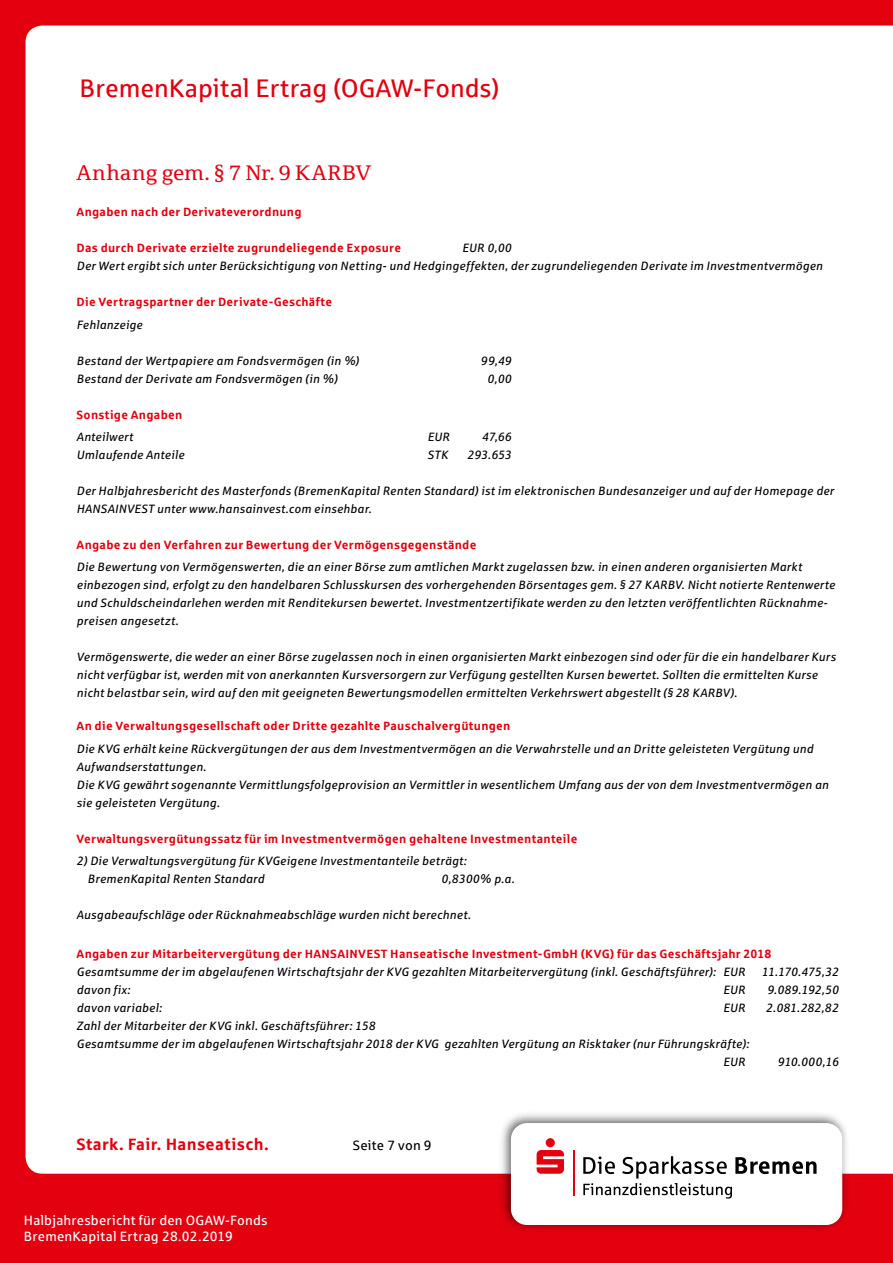
<style>
.page{position:relative;width:893px;height:1263px;background:#e3000f}
.page>*{position:absolute;margin:0;border:0;box-sizing:border-box;transform-origin:0 0}
.t1{font:25.5px "Sparkasse Rg";color:#e3000f}
.t2{font:21px "Sparkasse Serif";letter-spacing:.01em;color:#e3000f}
.t3{font:700 16.5px "Sparkasse Rg";letter-spacing:.015em;color:#e3000f}
.t4{font:13.5px/16.2px "Sparkasse Rg";letter-spacing:.015em;color:#fff}
.t5{font:13.5px "Sparkasse Rg";letter-spacing:.015em;color:#000}
.t6{font:italic 12px/18px "Sparkasse Rg";letter-spacing:.02em;color:#000}
.t7{font:700 12px "Sparkasse Rg";letter-spacing:.025em;color:#e3000f}
.t8{font:italic 12px "Sparkasse Rg";letter-spacing:-.025em;color:#000}
</style>
<div class="page">
<div style="left:26px;top:26px;width:867px;height:1148px;background:#fff"></div>
<img style="left:496px;top:1108px;width:357px;height:121px">
<div style="left:511px;top:1123px;width:331px;height:102px;background:#fff;border-radius:16px"></div>
<div style="left:546px;top:1138px;width:9px;height:9px;background:#e3000f;border-radius:50%"></div>
<svg style="left:537px;top:1150px;width:27px;height:24px"></svg>
<svg style="left:583px;top:1156px;width:233px;height:42px"></svg>
<hr style="left:573px;top:1150px;width:2px;height:45px;background:#e3000f">
<h1 class="t1" style="left:80px;top:72px;width:421px">BremenKapital Ertrag (OGAW-Fonds)</h1>
<h2 class="t2" style="left:77px;top:160px;width:296px">Anhang gem. § 7 Nr. 9 KARBV</h2>
<p class="t7" style="left:77px;top:205px;width:227px">Angaben nach der Derivateverordnung</p>
<p class="t7" style="left:77px;top:241px;width:326px">Das durch Derivate erzielte zugrundeliegende Exposure</p>
<p class="t6" style="left:77px;top:239px;width:748px;text-indent:386px">EUR 0,00<br>Der Wert ergibt sich unter Berücksichtigung von Netting- und Hedgingeffekten, der zugrundeliegenden Derivate im Investmentvermögen</p>
<p class="t7" style="left:77px;top:295px;width:257px">Die Vertragspartner der Derivate-Geschäfte</p>
<p class="t6" style="left:77px;top:315px;width:68px">Fehlanzeige</p>
<p class="t6" style="left:77px;top:351px;width:284px">Bestand der Wertpapiere am Fondsvermögen (in %)</p>
<p class="t6" style="left:481px;top:351px;width:32px">99,49</p>
<p class="t6" style="left:77px;top:369px;width:263px">Bestand der Derivate am Fondsvermögen (in %)</p>
<p class="t6" style="left:487px;top:369px;width:26px">0,00</p>
<p class="t7" style="left:77px;top:407px;width:107px">Sonstige Angaben</p>
<p class="t6" style="left:77px;top:427px;width:58px">Anteilwert</p>
<p class="t6" style="left:428px;top:427px;width:24px">EUR</p>
<p class="t6" style="left:482px;top:427px;width:31px">47,66</p>
<p class="t6" style="left:77px;top:445px;width:109px">Umlaufende Anteile</p>
<p class="t6" style="left:428px;top:445px;width:22px">STK</p>
<p class="t6" style="left:467px;top:445px;width:46px">293.653</p>
<p class="t6" style="left:77px;top:481px;width:759px">Der Halbjahresbericht des Masterfonds (BremenKapital Renten Standard) ist im elektronischen Bundesanzeiger und auf der Homepage der<br>HANSAINVEST unter www.hansainvest.com einsehbar.</p>
<p class="t7" style="left:77px;top:537px;width:401px">Angabe zu den Verfahren zur Bewertung der Vermögensgegenstände</p>
<p class="t6" style="left:77px;top:558px;width:760px">Die Bewertung von Vermögenswerten, die an einer Börse zum amtlichen Markt zugelassen bzw. in einen anderen organisierten Markt einbezogen sind, erfolgt zu den handelbaren Schlusskursen des vorhergehenden Börsentages gem. § 27 KARBV. Nicht notierte Rentenwerte und Schuldscheindarlehen werden mit Renditekursen bewertet. Investmentzertifikate werden zu den letzten veröffentlichten Rücknahme&shy;preisen angesetzt.</p>
<p class="t6" style="left:77px;top:648px;width:761px">Vermögenswerte, die weder an einer Börse zugelassen noch in einen organisierten Markt einbezogen sind oder für die ein handelbarer Kurs nicht verfügbar ist, werden mit von anerkannten Kursversorgern zur Verfügung gestellten Kursen bewertet. Sollten die ermittelten Kurse nicht belastbar sein, wird auf den mit geeigneten Bewertungsmodellen ermittelten Verkehrswert abgestellt (§ 28 KARBV).</p>
<p class="t7" style="left:77px;top:718px;width:435px">An die Verwaltungsgesellschaft oder Dritte gezahlte Pauschalvergütungen</p>
<p class="t6" style="left:77px;top:739px;width:753px">Die KVG erhält keine Rückvergütungen der aus dem Investmentvermögen an die Verwahrstelle und an Dritte geleisteten Vergütung und Aufwandserstattungen.<br>Die KVG gewährt sogenannte Vermittlungsfolgeprovision an Vermittler in wesentlichem Umfang aus der von dem Investmentvermögen an sie geleisteten Vergütung.</p>
<p class="t7" style="left:77px;top:831px;width:502px">Verwaltungsvergütungssatz für im Investmentvermögen gehaltene Investmentanteile</p>
<p class="t6" style="left:88px;top:851px;width:380px;text-indent:-11px">2) Die Verwaltungsvergütung für KVGeigene Investmentanteile beträgt:<br>BremenKapital Renten Standard</p>
<p class="t6" style="left:441px;top:869px;width:75px">0,8300% p.a.</p>
<p class="t6" style="left:77px;top:905px;width:396px">Ausgabeaufschläge oder Rücknahmeabschläge wurden nicht berechnet.</p>
<p class="t7" style="left:77px;top:946px;width:696px">Angaben zur Mitarbeitervergütung der HANSAINVEST Hanseatische Investment-GmbH (KVG) für das Geschäftsjahr 2018</p>
<p class="t6" style="left:77px;top:962px;width:670px">Gesamtsumme der im abgelaufenen Wirtschaftsjahr der KVG gezahlten Mitarbeitervergütung (inkl. Geschäftsführer): EUR</p>
<p class="t8" style="left:761px;top:964px;width:79px">11.170.475,32</p>
<p class="t6" style="left:77px;top:980px;width:55px">davon fix:</p>
<p class="t6" style="left:723px;top:980px;width:24px">EUR</p>
<p class="t6" style="left:767px;top:980px;width:73px">9.089.192,50</p>
<p class="t6" style="left:77px;top:998px;width:87px">davon variabel:</p>
<p class="t6" style="left:723px;top:998px;width:24px">EUR</p>
<p class="t6" style="left:766px;top:998px;width:74px">2.081.282,82</p>
<p class="t6" style="left:77px;top:1016px;width:300px">Zahl der Mitarbeiter der KVG inkl. Geschäftsführer: 158</p>
<p class="t6" style="left:77px;top:1034px;width:674px">Gesamtsumme der im abgelaufenen Wirtschaftsjahr 2018 der KVG gezahlten Vergütung an Risktaker (nur Führungskräfte):</p>
<p class="t6" style="left:723px;top:1052px;width:24px">EUR</p>
<p class="t6" style="left:777px;top:1052px;width:63px">910.000,16</p>
<h3 class="t3" style="left:76px;top:1133px;width:194px">Stark. Fair. Hanseatisch.</h3>
<p class="t4" style="left:24px;top:1212px;width:245px">Halbjahresbericht für den OGAW-Fonds<br>BremenKapital Ertrag 28.02.2019</p>
<p class="t5" style="left:353px;top:1137px;width:80px">Seite 7 von 9</p>
</div>
